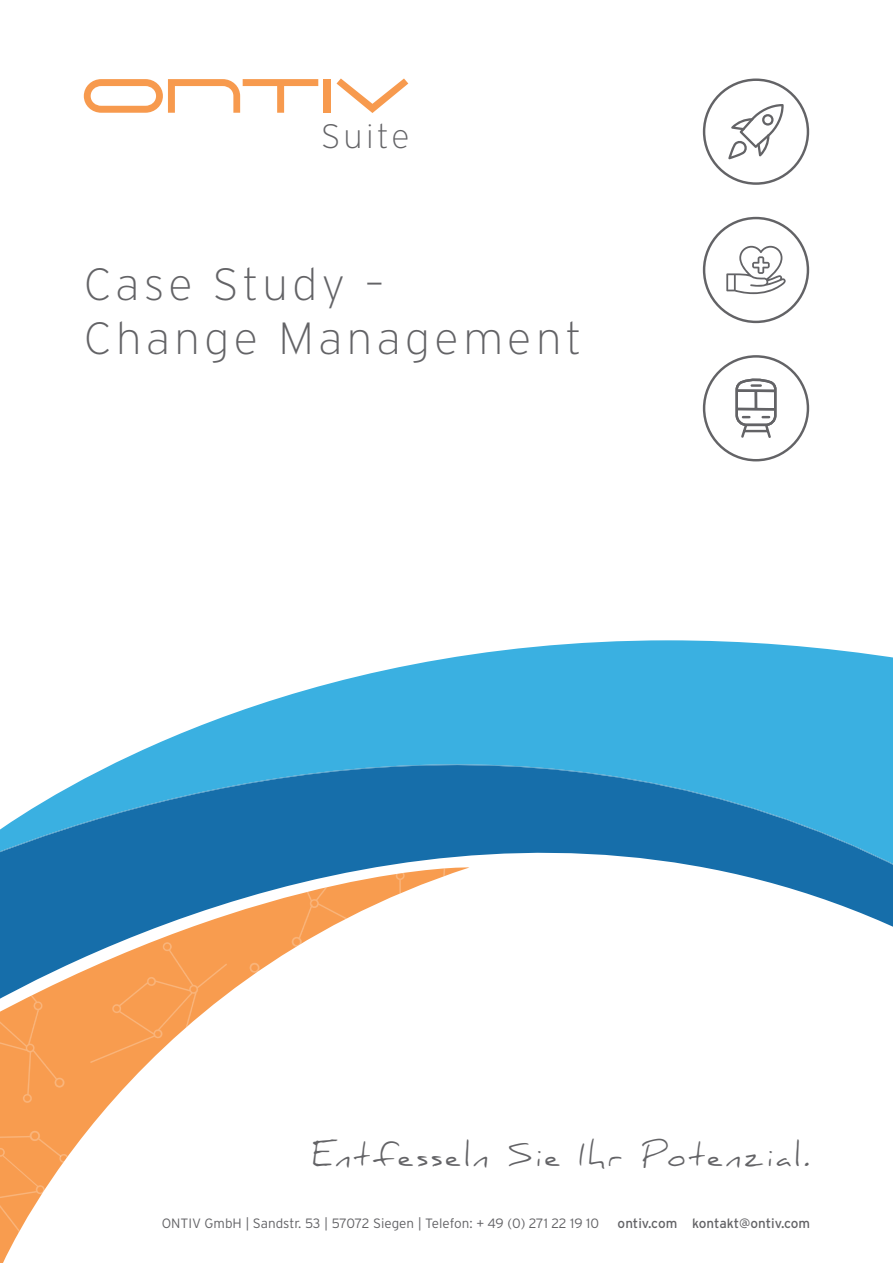
<style>
.page{position:relative;width:893px;height:1263px;background:#fff}
.page>*{position:absolute;margin:0;border:0;box-sizing:border-box;transform-origin:0 0}
.t1{font:200 45px/54px "Interstate";letter-spacing:.1em;color:#636366}
.t2{font:200 33.75px "Interstate";letter-spacing:.095em;color:#636366}
.t3{font:30px "Daniel";letter-spacing:.1em;color:#636366}
.t4{font:300 13.5px "Interstate";color:#636366}
.t5{font:13.5px "Interstate";color:#636366}
</style>
<div class="page">
<svg style="left:84px;top:79px;width:234px;height:34px"></svg>
<div style="left:323px;top:79px;width:8px;height:34px;background:#f79a4e"></div>
<svg style="left:337px;top:78px;width:71px;height:35px"></svg>
<img style="left:0;top:1005px;width:213px;height:258px">
<svg style="left:320px;top:640px;width:573px;height:46px;fill:#3ab0e1"></svg>
<div style="left:703px;top:355px;width:106px;height:106px;border:2px solid #636366;border-radius:50%"></div>
<svg style="left:735px;top:379px;width:42px;height:59px"></svg>
<div style="left:703px;top:217px;width:106px;height:106px;border:2px solid #636366;border-radius:50%"></div>
<svg style="left:726px;top:246px;width:60px;height:49px"></svg>
<div style="left:703px;top:78px;width:106px;height:107px;border:2px solid #636366;border-radius:50%"></div>
<svg style="left:728px;top:104px;width:56px;height:55px"></svg>
<svg style="left:0;top:686px;width:893px;height:319px"></svg>
<h2 class="t2" style="left:321px;top:118px;width:90px">Suite</h2>
<h1 class="t1" style="left:84px;top:257px;width:499px">Case Study –<br>Change Management</h1>
<h3 class="t3" style="left:312px;top:1138px;width:499px">Entfesseln Sie Ihr Potenzial.</h3>
<p class="t4" style="left:162px;top:1216px;width:439px">ONTIV GmbH | Sandstr. 53 | 57072 Siegen | Telefon: + 49 (0) 271 22 19 10</p>
<p class="t5" style="left:618px;top:1215px;width:194px">ontiv.com kontakt@ontiv.com</p>
</div>
